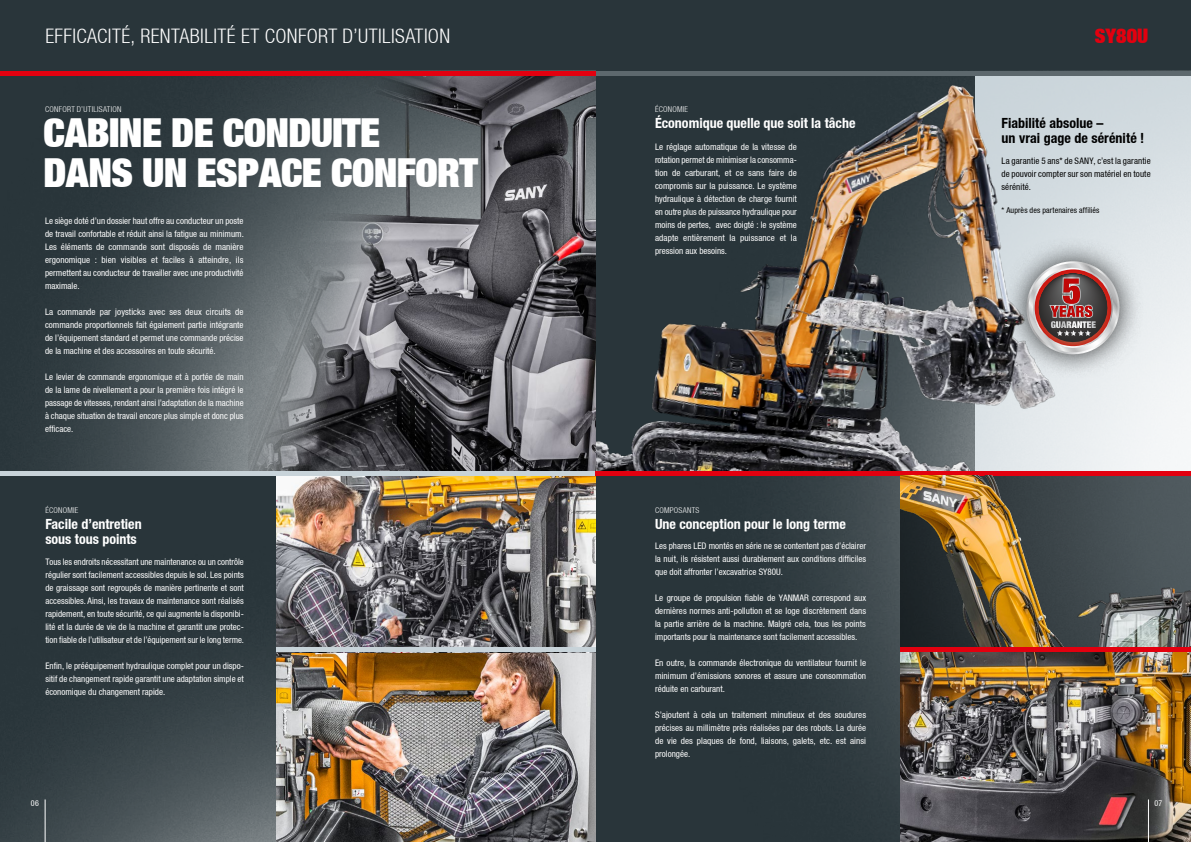
<style>
.page{position:relative;width:1191px;height:842px;background:#fff}
.page>*{position:absolute;margin:0;border:0;box-sizing:border-box;transform-origin:0 0}
.t1{font:900 40px/40px "Context Reprise Extra Black S Si Extra";letter-spacing:-.015em;color:#fff}
.t2{font:700 20px "Context Reprise Light Cond S Si";letter-spacing:.02em;color:#fff}
.t3{font:900 20px "Context Reprise Extra Black S Si Extra";color:#e3000f}
.t4{font:700 condensed 14px/15px "Context Reprise Condensed S Si";color:#fff}
.t5{font:700 condensed 14px/15px "Context Reprise Condensed S Si";letter-spacing:.005em;color:#000}
.t6{font:9px/13px "Context Reprise Condensed S Si Condensed";color:#fff;text-align:justify}
.t7{font:9px/13px "Context Reprise Condensed S Si Condensed";letter-spacing:.01em;color:#000;text-align:justify}
.t8{font:700 8px "Context Reprise Light Cond S Si";letter-spacing:.03em;color:#fff}
.t9{font:8px "Context Reprise Condensed S Si Condensed";letter-spacing:.015em;color:#000}
.t10{font:8px "Context Reprise Condensed S Si Condensed";color:#fff}
</style>
<div class="page">
<div style="left:0;top:0;width:1191px;height:71px;background:#29353a"></div>
<img style="left:0;top:476px;width:276px;height:366px">
<img style="left:595px;top:75px;width:596px;height:767px">
<img style="left:0;top:75px;width:249px;height:396px">
<hr style="left:595px;top:71px;width:596px;height:4px;background:#5d686d">
<img style="left:595px;top:70px;width:479px;height:401px">
<img style="left:249px;top:75px;width:346px;height:396px">
<img style="left:276px;top:476px;width:319px;height:366px">
<div style="left:0;top:471px;width:595px;height:5px;background:#c8d3d9"></div>
<hr style="left:276px;top:648px;width:319px;height:4px;background:#c8d3d9">
<hr style="left:0;top:71px;width:595px;height:4px;background:#e3000f">
<div style="left:1001px;top:236px;width:143px;height:143px;background:#000;opacity:.75"></div>
<svg style="left:1023px;top:261px;width:99px;height:96px;background:#9f8685"></svg>
<img style="left:900px;top:476px;width:291px;height:366px">
<div style="left:595px;top:471px;width:596px;height:5px;background:#e3000f"></div>
<hr style="left:900px;top:648px;width:291px;height:4px;background:#e3000f">
<hr style="left:1148px;top:799px;width:1px;height:43px;background:#fff">
<hr style="left:45px;top:799px;width:1px;height:43px;background:#fff">
<h2 class="t2" style="left:45px;top:24px;width:406px">EFFICACITÉ, RENTABILITÉ ET CONFORT D’UTILISATION</h2>
<h2 class="t3" style="left:1094px;top:22px;width:55px">SY80U</h2>
<p class="t8" style="left:45px;top:104px;width:78px">CONFORT D’UTILISATION</p>
<p class="t8" style="left:655px;top:105px;width:35px">ÉCONOMIE</p>
<h1 class="t1" style="left:44px;top:112px;width:436px">CABINE DE CONDUITE<br>DANS UN ESPACE CONFORT</h1>
<p class="t6" style="left:45px;top:214px;width:200px">Le siège doté d’un dossier haut offre au conducteur un poste de travail confortable et réduit ainsi la fatigue au minimum.<br>Les éléments de commande sont disposés de manière ergonomique : bien visibles et faciles à atteindre, ils permettent au conducteur de travailler avec une productivité maximale.</p>
<p class="t6" style="left:45px;top:305px;width:200px">La commande par joysticks avec ses deux circuits de commande proportionnels fait également partie intégrante de l’équipement standard et permet une commande précise de la machine et des accessoires en toute sécurité.</p>
<p class="t6" style="left:45px;top:370px;width:200px">Le levier de commande ergonomique et à portée de main de la lame de nivellement a pour la première fois intégré le passage de vitesses, rendant ainsi l’adaptation de la machine à chaque situation de travail encore plus simple et donc plus efficace.</p>
<h3 class="t4" style="left:655px;top:115px;width:202px">Économique quelle que soit la tâche</h3>
<p class="t6" style="left:655px;top:140px;width:143px">Le réglage automatique de la vitesse de rotation permet de minimiser la consomma&shy;tion de carburant, et ce sans faire de compromis sur la puissance. Le système hydraulique à détection de charge fournit en outre plus de puissance hydraulique pour moins de pertes, avec doigté : le système adapte entièrement la puissance et la pression aux besoins.</p>
<h3 class="t5" style="left:1001px;top:115px;width:144px">Fiabilité absolue –<br>un vrai gage de sérénité !</h3>
<p class="t7" style="left:1001px;top:154px;width:151px">La garantie 5 ans* de SANY, c’est la garantie de pouvoir compter sur son matériel en toute sérénité.</p>
<p class="t9" style="left:1001px;top:205px;width:99px">* Auprès des partenaires affiliés</p>
<p class="t8" style="left:45px;top:505px;width:35px">ÉCONOMIE</p>
<p class="t8" style="left:655px;top:505px;width:46px">COMPOSANTS</p>
<h3 class="t4" style="left:45px;top:516px;width:98px">Facile d’entretien sous tous points</h3>
<p class="t6" style="left:45px;top:555px;width:200px">Tous les endroits nécessitant une maintenance ou un contrôle régulier sont facilement accessibles depuis le sol. Les points de graissage sont regroupés de manière pertinente et sont accessibles. Ainsi, les travaux de maintenance sont réalisés rapidement, en toute sécurité, ce qui augmente la disponibi&shy;lité et la durée de vie de la machine et garantit une protec&shy;tion fiable de l’utilisateur et de l’équipement sur le long terme.</p>
<p class="t6" style="left:45px;top:659px;width:200px">Enfin, le prééquipement hydraulique complet pour un dispo&shy;sitif de changement rapide garantit une adaptation simple et économique du changement rapide.</p>
<h3 class="t4" style="left:655px;top:516px;width:192px">Une conception pour le long terme</h3>
<p class="t6" style="left:655px;top:540px;width:212px">Les phares LED montés en série ne se contentent pas d’éclairer la nuit, ils résistent aussi durablement aux conditions difficiles que doit affronter l’excavatrice SY80U.</p>
<p class="t6" style="left:655px;top:592px;width:213px">Le groupe de propulsion fiable de YANMAR correspond aux dernières normes anti-pollution et se loge discrètement dans la partie arrière de la machine. Malgré cela, tous les points importants pour la maintenance sont facilement accessibles.</p>
<p class="t6" style="left:655px;top:657px;width:213px">En outre, la commande électronique du ventilateur fournit le minimum d’émissions sonores et assure une consommation réduite en carburant.</p>
<p class="t6" style="left:655px;top:709px;width:213px">S’ajoutent à cela un traitement minutieux et des soudures précises au millimètre près réalisées par des robots. La durée de vie des plaques de fond, liaisons, galets, etc. est ainsi prolongée.</p>
<p class="t10" style="left:31px;top:798px;width:10px">06</p>
<p class="t10" style="left:1154px;top:798px;width:9px">07</p>
</div>
